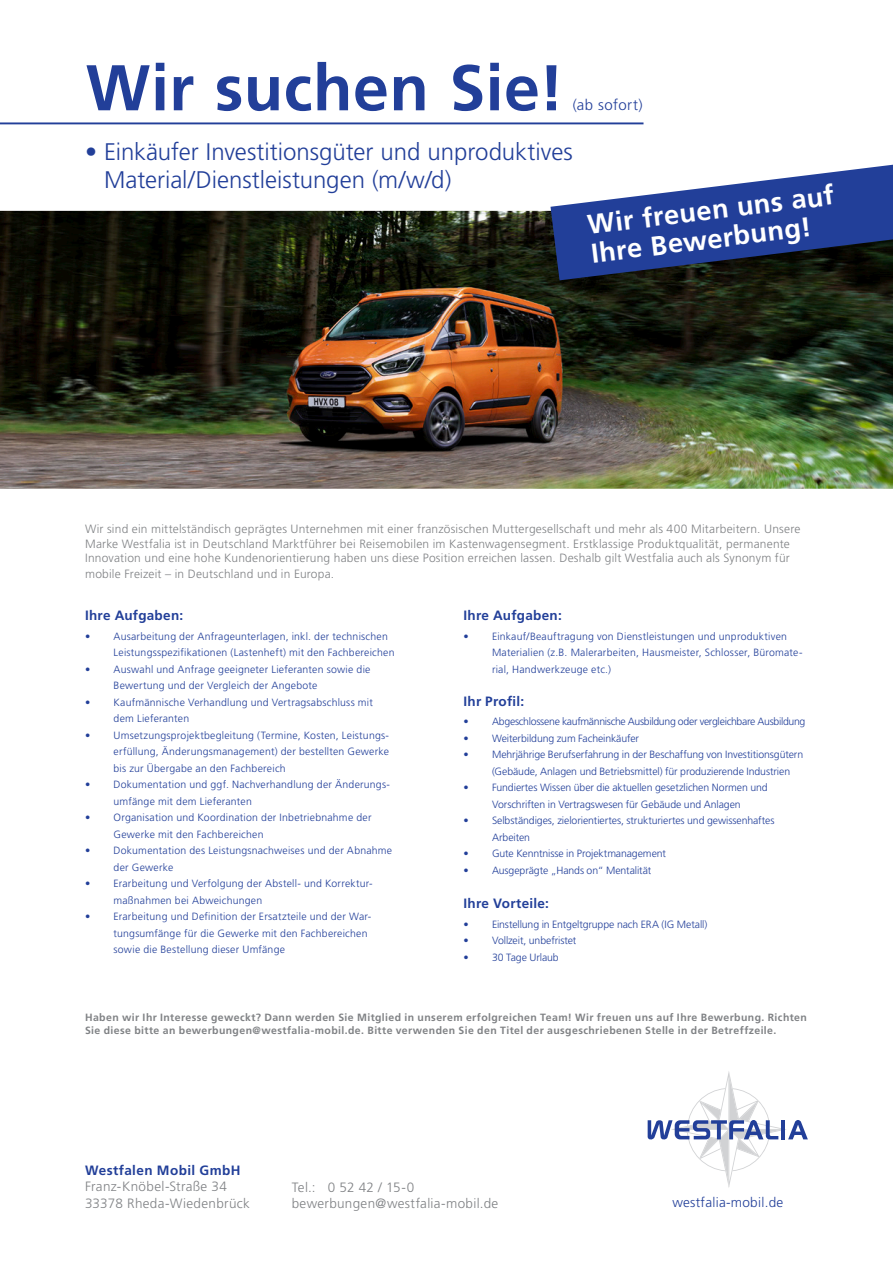
<style>
.page{position:relative;width:893px;height:1263px;background:#fff}
.page>*{position:absolute;margin:0;border:0;box-sizing:border-box;transform-origin:0 0}
.t1{font:700 64.5px "Frutiger";letter-spacing:.01em;color:#223f99}
.t2{font:700 27.15px/28.7px "Frutiger";color:#fff}
.t3{font:300 24px/28.5px "Frutiger";color:#223f99}
.t4{font:300 15px "Frutiger";letter-spacing:.03em;color:#223f99}
.t5{font:300 13.5px/16.2px "Frutiger";letter-spacing:.025em;color:#808285}
.t6{font:700 13.5px "Frutiger";letter-spacing:.02em;color:#223f99}
.t7{font:300 13.5px "Frutiger";letter-spacing:.02em;color:#223f99}
.t8{font:300 12px/14.4px "Frutiger";letter-spacing:.015em;color:#808285}
.t9{font:300 10.5px/16.5px "Frutiger";letter-spacing:.015em;color:#223f99}
.t10{font:300 10.5px/16.5px "Frutiger";letter-spacing:-.01em;color:#223f99}
.t11{font:700 10.5px/12.6px "Frutiger";letter-spacing:.04em;color:#808285}
.t12{font:300 10.5px/16.5px "Frutiger";letter-spacing:-.005em;color:#223f99}
.t13{font:300 10.5px "Frutiger";letter-spacing:-.03em;color:#223f99}
</style>
<div class="page">
<img style="left:0;top:210px;width:893px;height:279px">
<svg style="left:648px;top:1071px;width:160px;height:117px"></svg>
<svg style="left:550px;top:165px;width:343px;height:115px"></svg>
<hr style="left:0;top:122px;width:643px;height:2px;background:#223f99">
<h1 class="t1" style="left:86px;top:50px;width:480px">Wir suchen Sie!</h1>
<h3 class="t4" style="left:573px;top:97px;width:72px">(ab sofort)</h3>
<h3 class="t3" style="left:104px;top:137px;width:470px;text-indent:-19px">• Einkäufer Investitionsgüter und unproduktives<br>Material/Dienstleistungen (m/w/d)</h3>
<h2 class="t2" style="left:586px;top:211px;width:250px;rotate:-7deg">Wir freuen uns auf<br>Ihre Bewerbung!</h2>
<p class="t8" style="left:85px;top:522px;width:717px">Wir sind ein mittelständisch geprägtes Unternehmen mit einer französischen Muttergesellschaft und mehr als 400 Mitarbeitern. Unsere<br>Marke Westfalia ist in Deutschland Marktführer bei Reisemobilen im Kastenwagensegment. Erstklassige Produktqualität, permanente<br>Innovation und eine hohe Kundenorientierung haben uns diese Position erreichen lassen. Deshalb gilt Westfalia auch als Synonym für</p>
<p class="t8" style="left:85px;top:567px;width:251px">mobile Freizeit – in Deutschland und in Europa.</p>
<p class="t6" style="left:85px;top:608px;width:100px">Ihre Aufgaben:</p>
<p class="t9" style="left:114px;top:628px;width:283px;text-indent:-28px">• Ausarbeitung der Anfrageunterlagen, inkl. der technischen<br>Leistungsspezifikationen (Lastenheft) mit den Fachbereichen</p>
<p class="t9" style="left:114px;top:661px;width:258px;text-indent:-28px">• Auswahl und Anfrage geeigneter Lieferanten sowie die<br>Bewertung und der Vergleich der Angebote</p>
<p class="t9" style="left:114px;top:694px;width:261px;text-indent:-28px">• Kaufmännische Verhandlung und Vertragsabschluss mit dem Lieferanten</p>
<p class="t9" style="left:114px;top:727px;width:277px;text-align:justify;text-indent:-28px">• Umsetzungsprojektbegleitung (Termine, Kosten, Leistungs&shy;erfüllung, Änderungsmanagement) der bestellten Gewerke bis zur Übergabe an den Fachbereich</p>
<p class="t9" style="left:114px;top:776px;width:278px;text-indent:-28px">• Dokumentation und ggf. Nachverhandlung der Änderungs&shy;umfänge mit dem Lieferanten</p>
<p class="t9" style="left:114px;top:809px;width:259px;text-indent:-28px">• Organisation und Koordination der Inbetriebnahme der<br>Gewerke mit den Fachbereichen</p>
<p class="t9" style="left:114px;top:842px;width:280px;text-indent:-28px">• Dokumentation des Leistungsnachweises und der Abnahme der Gewerke</p>
<p class="t9" style="left:114px;top:875px;width:261px;text-indent:-28px">• Erarbeitung und Verfolgung der Abstell- und Korrektur&shy;maßnahmen bei Abweichungen</p>
<p class="t9" style="left:114px;top:908px;width:259px;text-indent:-28px">• Erarbeitung und Definition der Ersatzteile und der War&shy;tungsumfänge für die Gewerke mit den Fachbereichen sowie die Bestellung dieser Umfänge</p>
<p class="t6" style="left:463px;top:608px;width:100px">Ihre Aufgaben:</p>
<p class="t9" style="left:492px;top:628px;width:312px;text-indent:-28px">• Einkauf/Beauftragung von Dienstleistungen und unproduktiven<br>Materialien (z.B. Malerarbeiten, Hausmeister, Schlosser, Büromate&shy;rial, Handwerkzeuge etc.)</p>
<p class="t6" style="left:463px;top:693px;width:62px">Ihr Profil:</p>
<p class="t13" style="left:463px;top:716px;width:343px">• Abgeschlossene kaufmännische Ausbildung oder vergleichbare Ausbildung</p>
<p class="t10" style="left:463px;top:730px;width:177px">• Weiterbildung zum Facheinkäufer</p>
<p class="t10" style="left:492px;top:746px;width:313px;text-indent:-28px">• Mehrjährige Berufserfahrung in der Beschaffung von Investitionsgütern (Gebäude, Anlagen und Betriebsmittel) für produzierende Industrien</p>
<p class="t10" style="left:463px;top:779px;width:306px;text-align:center">• Fundiertes Wissen über die aktuellen gesetzlichen Normen und<br>Vorschriften in Vertragswesen für Gebäude und Anlagen</p>
<p class="t12" style="left:492px;top:812px;width:284px;text-indent:-28px">• Selbständiges, zielorientiertes, strukturiertes und gewissenhaftes<br>Arbeiten</p>
<p class="t10" style="left:463px;top:845px;width:204px">• Gute Kenntnisse in Projektmanagement</p>
<p class="t10" style="left:463px;top:862px;width:189px">• Ausgeprägte „Hands on“ Mentalität</p>
<p class="t6" style="left:463px;top:896px;width:87px">Ihre Vorteile:</p>
<p class="t10" style="left:463px;top:916px;width:245px">• Einstellung in Entgeltgruppe nach ERA (IG Metall)</p>
<p class="t10" style="left:463px;top:932px;width:114px">• Vollzeit, unbefristet</p>
<p class="t12" style="left:463px;top:949px;width:97px">• 30 Tage Urlaub</p>
<p class="t11" style="left:85px;top:1011px;width:723px">Haben wir Ihr Interesse geweckt? Dann werden Sie Mitglied in unserem erfolgreichen Team! Wir freuen uns auf Ihre Bewerbung. Richten<br>Sie diese bitte an bewerbungen@westfalia-mobil.de. Bitte verwenden Sie den Titel der ausgeschriebenen Stelle in der Betreffzeile.</p>
<p class="t6" style="left:85px;top:1162px;width:157px">Westfalen Mobil GmbH</p>
<p class="t5" style="left:85px;top:1178px;width:166px">Franz-Knöbel-Straße 34<br>33378 Rheda-Wiedenbrück</p>
<p class="t5" style="left:292px;top:1179px;width:208px">Tel.: 0 52 42 / 15-0 bewerbungen@westfalia-mobil.de</p>
<p class="t7" style="left:672px;top:1195px;width:112px">westfalia-mobil.de</p>
</div>
